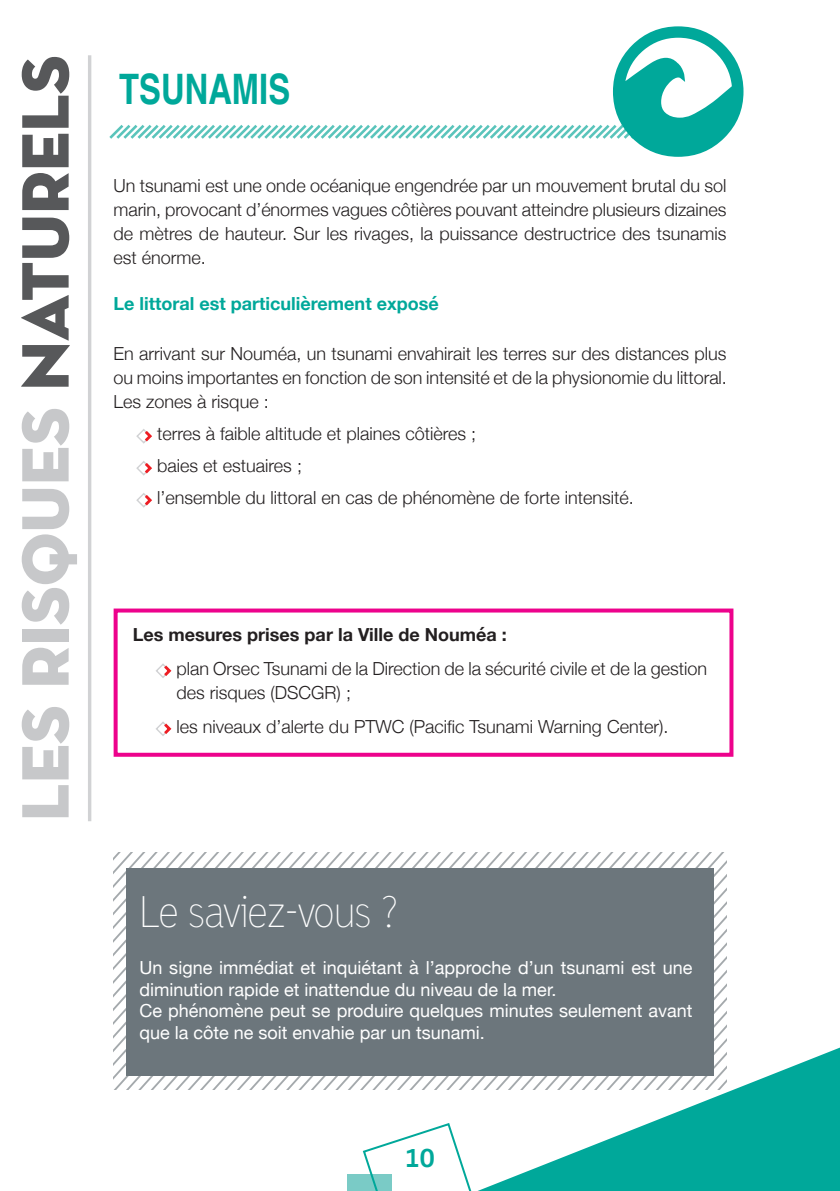
<style>
.page{position:relative;width:840px;height:1191px;background:#fff}
.page>*{position:absolute;margin:0;border:0;box-sizing:border-box;transform-origin:0 0}
.t1{font:68.2px "Neutra Disp Titling";color:#c7c8ca}
.t2{font:200 42px "Madras";color:#fff}
.t3{font:700 condensed 42px "Helvetica";color:#00a89a;scale:.95 1}
.t4{font:700 24px "News Gothic";color:#00a89a}
.t5{font:300 18px/24px "Helvetica Neue";color:#231f20}
.t6{font:18px/21.6px "Helvetica Neue";color:#fff}
.t7{font:700 18px "Helvetica Neue";color:#231f20}
.t8{font:700 18px "Helvetica Neue";color:#00a89a}
.s1{color:#57585a}
</style>
<div class="page">
<svg style="left:478px;top:1048px;width:361px;height:143px;fill:#00a89a"></svg>
<svg style="left:156px;top:663px;width:16px;height:15px"></svg>
<svg style="left:156px;top:721px;width:16px;height:15px"></svg>
<svg style="left:136px;top:429px;width:16px;height:15px"></svg>
<svg style="left:136px;top:461px;width:16px;height:15px"></svg>
<svg style="left:136px;top:493px;width:16px;height:15px"></svg>
<div style="left:347px;top:1174px;width:44px;height:17px;background:#7acbc6"></div>
<svg style="left:362px;top:1123px;width:110px;height:68px"></svg>
<svg style="left:109px;top:26px;width:634px;height:131px"></svg>
<svg style="left:428px;top:853px;width:130px;height:236px"></svg>
<svg style="left:558px;top:853px;width:168px;height:236px"></svg>
<svg style="left:280px;top:853px;width:148px;height:236px"></svg>
<svg style="left:113px;top:853px;width:167px;height:236px"></svg>
<div style="left:126px;top:868px;width:587px;height:207px;background:#6c767c"></div>
<div style="left:113px;top:608px;width:620px;height:148px;border:4px solid #ed028c"></div>
<hr style="left:88px;top:55px;width:3px;height:766px;background:#d1d2d4">
<h1 class="t1" style="left:3px;top:821px;width:767px;rotate:-90deg">LES RISQUES <span class="s1">NATURELS</span></h1>
<h2 class="t3" style="left:119px;top:64px;width:181px">TSUNAMIS</h2>
<p class="t5" style="left:113px;top:172px;width:614px;text-align:justify">Un tsunami est une onde océanique engendrée par un mouvement brutal du sol marin, provocant d’énormes vagues côtières pouvant atteindre plusieurs dizaines de mètres de hauteur. Sur les rivages, la puissance destructrice des tsunamis est énorme.</p>
<p class="t8" style="left:113px;top:289px;width:326px">Le littoral est particulièrement exposé</p>
<p class="t5" style="left:113px;top:340px;width:614px;text-align:justify">En arrivant sur Nouméa, un tsunami envahirait les terres sur des distances plus ou moins importantes en fonction de son intensité et de la physionomie du littoral.<br>Les zones à risque :</p>
<p class="t5" style="left:157px;top:416px;width:478px;line-height:32px">terres à faible altitude et plaines côtières ;<br>baies et estuaires ;<br>l’ensemble du littoral en cas de phénomène de forte intensité.</p>
<p class="t7" style="left:133px;top:620px;width:375px">Les mesures prises par la Ville de Nouméa :</p>
<p class="t5" style="left:176px;top:655px;width:532px">plan Orsec Tsunami de la Direction de la sécurité civile et de la gestion des risques (DSCGR) ;</p>
<p class="t5" style="left:176px;top:713px;width:493px">les niveaux d’alerte du PTWC (Pacific Tsunami Warning Center).</p>
<h2 class="t2" style="left:139px;top:887px;width:260px">Le saviez-vous ?</h2>
<p class="t6" style="left:139px;top:958px;width:554px">Un signe immédiat et inquiétant à l’approche d’un tsunami est une diminution rapide et inattendue du niveau de la mer.<br>Ce phénomène peut se produire quelques minutes seulement avant que la côte ne soit envahie par un tsunami.</p>
<h3 class="t4" style="left:405px;top:1143px;width:31px">10</h3>
</div>
